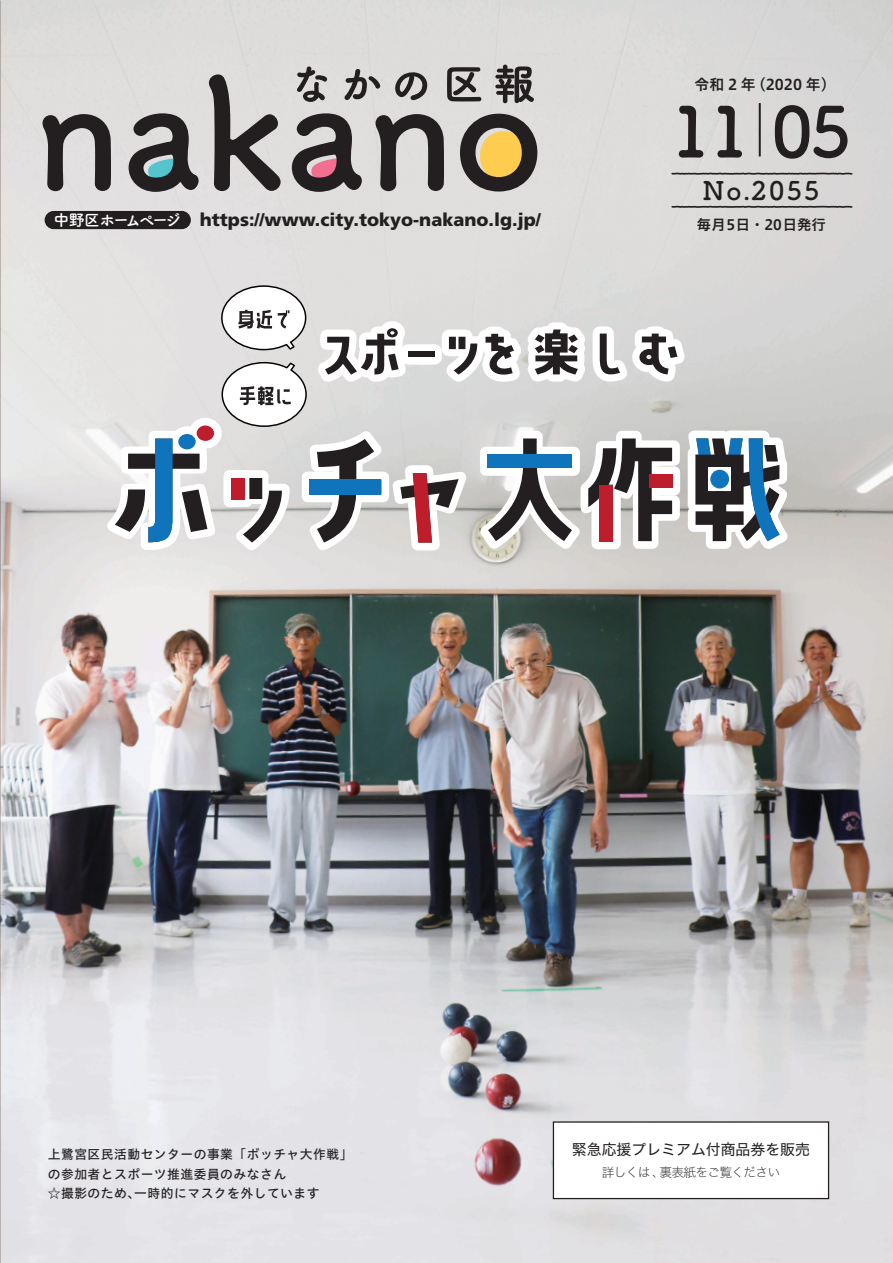
<style>
.page{position:relative;width:893px;height:1263px;background:#fff}
.page>*{position:absolute;margin:0;border:0;box-sizing:border-box;transform-origin:0 0}
.t1{font:700 69.15px "Tsuku B Rd Gothic";color:#231f20}
.t2{font:700 25.5px "Tsuku B Rd Gothic";letter-spacing:.09em;color:#231f20}
.t3{font:900 18px "Frutiger LT Std";color:#231f20}
.t4{font:700 15.9px "Tsuku B Rd Gothic";letter-spacing:-.14em;color:#fff}
.t5{font:14.85px "Hira Kaku Std W4";color:#231f20}
.t6{font:14.85px "Hiragino UD Sans Std N W6";color:#231f20}
.t7{font:14.4px "Hiragino UD Sans Std N W6";color:#231f20}
.t8{font:12.75px "Hiragino UD Sans Std N W5";letter-spacing:.04em;color:#231f20}
.t9{font:12.75px "Hira Kaku Std W1";letter-spacing:-.06em;color:#231f20}
</style>
<div class="page">
<img style="left:0;top:0;width:893px;height:1263px">
<svg style="left:95px;top:285px;width:702px;height:275px"></svg>
<div style="left:553px;top:1122px;width:275px;height:76px;background:#fff"></div>
<div style="left:553px;top:1121px;width:276px;height:78px;border:1px solid #231f20"></div>
<hr style="left:759px;top:103px;width:2px;height:53px;background:#231f20">
<svg style="left:670px;top:172px;width:183px;height:37px;background:#c9c8c7"></svg>
<div style="left:45px;top:211px;width:146px;height:18px;background:#231f20;border-radius:9px"></div>
<svg style="left:129px;top:113px;width:70px;height:79px;background:#6f7374"></svg>
<svg style="left:209px;top:74px;width:72px;height:117px;background:#918f8e"></svg>
<svg style="left:292px;top:113px;width:70px;height:79px;background:#796e70"></svg>
<svg style="left:460px;top:114px;width:77px;height:78px;background:#897a5a"></svg>
<svg style="left:297px;top:66px;width:30px;height:36px"></svg>
<svg style="left:344px;top:69px;width:37px;height:31px"></svg>
<svg style="left:393px;top:71px;width:35px;height:29px"></svg>
<svg style="left:447px;top:67px;width:34px;height:34px"></svg>
<svg style="left:495px;top:65px;width:39px;height:38px"></svg>
<svg style="left:376px;top:114px;width:68px;height:77px;background:#7d7a7a"></svg>
<svg style="left:43px;top:114px;width:68px;height:77px;background:#7e7b7b"></svg>
<p class="t4" style="left:54px;top:208px;width:129px">中野区ホームページ</p>
<p class="t3" style="left:200px;top:209px;width:343px">https://www.city.tokyo-nakano.lg.jp/</p>
<p class="t6" style="left:695px;top:73px;width:142px">令和 2 年（2020 年）</p>
<p class="t1" style="left:670px;top:78px;width:183px">11 05</p>
<p class="t2" style="left:703px;top:170px;width:118px">No.2055</p>
<p class="t7" style="left:697px;top:213px;width:130px">毎月5日・20日発行</p>
<p class="t8" style="left:48px;top:1145px;width:306px">上鷺宮区民活動センターの事業「ボッチャ大作戦」</p>
<p class="t8" style="left:48px;top:1164px;width:240px">の参加者とスポーツ推進委員のみなさん</p>
<p class="t8" style="left:48px;top:1183px;width:273px">☆撮影のため、一時的にマスクを外しています</p>
<p class="t5" style="left:572px;top:1138px;width:240px">緊急応援プレミアム付商品券を販売</p>
<p class="t9" style="left:602px;top:1163px;width:180px">詳しくは、裏表紙をご覧ください</p>
</div>
